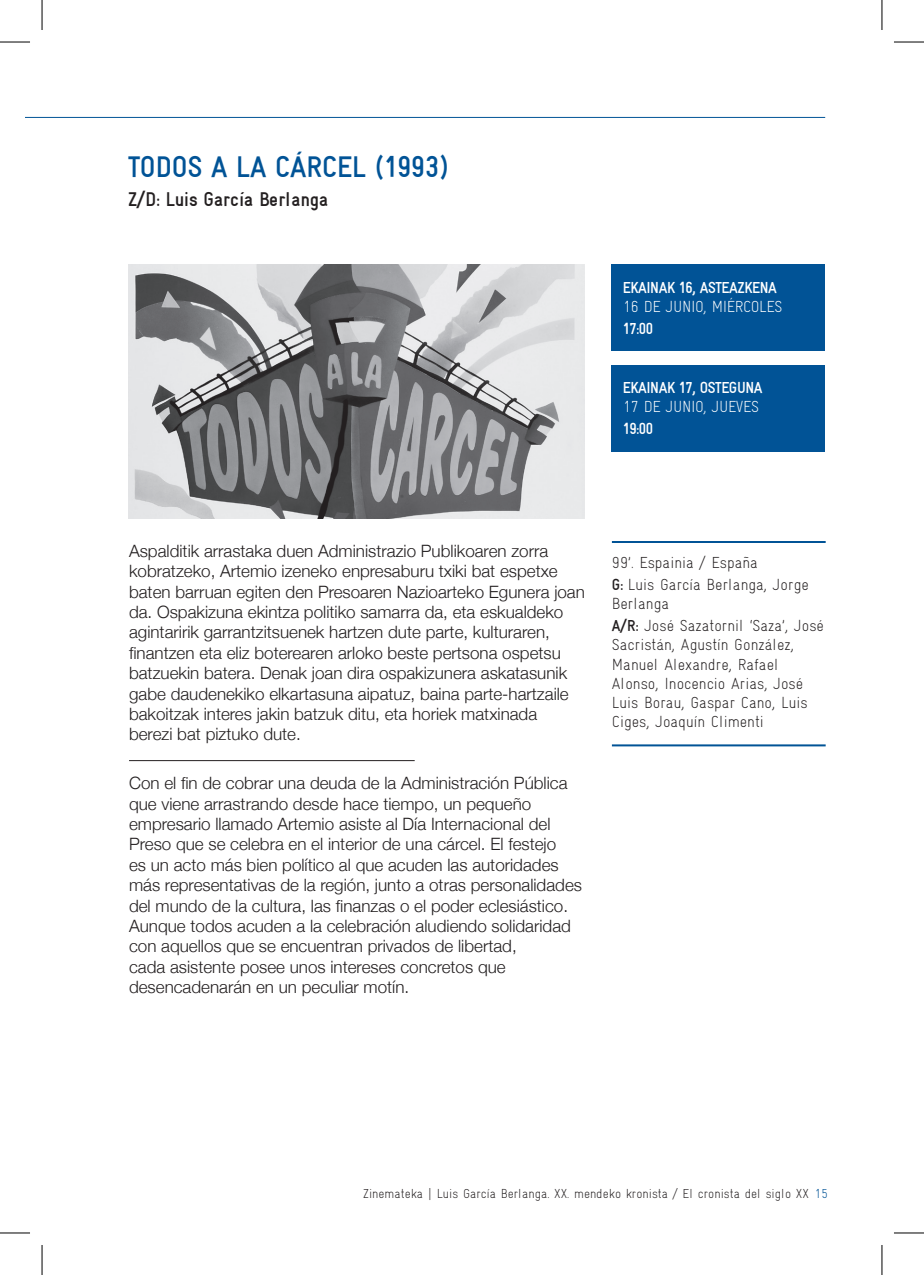
<style>
.page{position:relative;width:924px;height:1275px;background:#fff}
.page>*{position:absolute;margin:0;border:0;box-sizing:border-box;transform-origin:0 0}
.t1{font:700 condensed 30px "Alhondiga Bilbao";color:#015396}
.t2{font:700 condensed 20px "Alhondiga Bilbao";color:#231f20}
.t3{font:300 17px/20.4px "Helvetica Neue";color:#231f20}
.t4{font:16px/19.2px "Alhondiga Bilbao Light Condensed L";color:#231f20}
.t5{font:700 condensed 16px "Alhondiga Bilbao";letter-spacing:-.025em;color:#fff}
.t6{font:16px "Alhondiga Bilbao Light Condensed L";letter-spacing:-.025em;color:#fff}
.t7{font:13px "Alhondiga Bilbao Light Condensed L";color:#231f20}
.s1{font-family:"Alhondiga Bilbao";font-weight:700;font-stretch:condensed}
.s2{color:#015396}
</style>
<div class="page">
<hr style="left:25px;top:117px;width:799px;height:1px;background:#015396">
<hr style="left:129px;top:760px;width:285px;height:1px;background:#231f20">
<img style="left:128px;top:264px;width:456px;height:254px">
<hr style="left:611px;top:541px;width:214px;height:2px;background:#015396">
<hr style="left:611px;top:744px;width:214px;height:2px;background:#015396">
<div style="left:611px;top:264px;width:213px;height:87px;background:#015396"></div>
<div style="left:611px;top:365px;width:213px;height:86px;background:#015396"></div>
<hr style="left:0;top:42px;width:30px;height:1px;background:#000">
<hr style="left:893px;top:42px;width:30px;height:1px;background:#000">
<hr style="left:0;top:1232px;width:30px;height:1px;background:#000">
<hr style="left:893px;top:1232px;width:30px;height:1px;background:#000">
<hr style="left:42px;top:0;width:1px;height:30px;background:#000">
<hr style="left:42px;top:1245px;width:1px;height:30px;background:#000">
<hr style="left:881px;top:0;width:1px;height:30px;background:#000">
<hr style="left:881px;top:1245px;width:1px;height:30px;background:#000">
<h1 class="t1" style="left:128px;top:150px;width:321px">TODOS A LA CÁRCEL (1993)</h1>
<p class="t2" style="left:128px;top:188px;width:202px">Z/D: Luis García Berlanga</p>
<p class="t5" style="left:622px;top:278px;width:156px">EKAINAK 16, ASTEAZKENA</p>
<p class="t6" style="left:622px;top:297px;width:161px">16 DE JUNIO, MIÉRCOLES</p>
<p class="t5" style="left:622px;top:319px;width:32px">17:00</p>
<p class="t5" style="left:622px;top:379px;width:141px">EKAINAK 17, OSTEGUNA</p>
<p class="t6" style="left:622px;top:398px;width:138px">17 DE JUNIO, JUEVES</p>
<p class="t5" style="left:622px;top:420px;width:32px">19:00</p>
<p class="t3" style="left:129px;top:539px;width:457px">Aspalditik arrastaka duen Administrazio Publikoaren zorra kobratzeko, Artemio izeneko enpresaburu txiki bat espetxe baten barruan egiten den Presoaren Nazioarteko Egunera joan da. Ospakizuna ekintza politiko samarra da, eta eskualdeko agintaririk garrantzitsuenek hartzen dute parte, kulturaren, finantzen eta eliz boterearen arloko beste pertsona ospetsu batzuekin batera. Denak joan dira ospakizunera askatasunik gabe daudenekiko elkartasuna aipatuz, baina parte-hartzaile bakoitzak interes jakin batzuk ditu, eta horiek matxinada berezi bat piztuko dute.</p>
<p class="t3" style="left:129px;top:771px;width:454px">Con el fin de cobrar una deuda de la Administración Pública que viene arrastrando desde hace tiempo, un pequeño empresario llamado Artemio asiste al Día Internacional del Preso que se celebra en el interior de una cárcel. El festejo<br>es un acto más bien político al que acuden las autoridades más representativas de la región, junto a otras personalidades del mundo de la cultura, las finanzas o el poder eclesiástico.<br>Aunque todos acuden a la celebración aludiendo solidaridad con aquellos que se encuentran privados de libertad,<br>cada asistente posee unos intereses concretos que desencadenarán en un peculiar motín.</p>
<p class="t4" style="left:611px;top:551px;width:198px;line-height:22px">99’. Espainia / España<br><span class="s1">G:</span> Luis García Berlanga, Jorge</p>
<p class="t4" style="left:611px;top:592px;width:213px;line-height:22px">Berlanga<br><span class="s1">A/R:</span> José Sazatornil ‘Saza’, José</p>
<p class="t4" style="left:611px;top:635px;width:197px">Sacristán, Agustín González,<br>Manuel Alexandre, Rafael<br>Alonso, Inocencio Arias, José<br>Luis Borau, Gaspar Cano, Luis<br>Ciges, Joaquín Climenti</p>
<p class="t7" style="left:363px;top:1186px;width:466px">Zinemateka | Luis García Berlanga. XX. mendeko kronista / El cronista del siglo XX <span class="s2">15</span></p>
</div>
